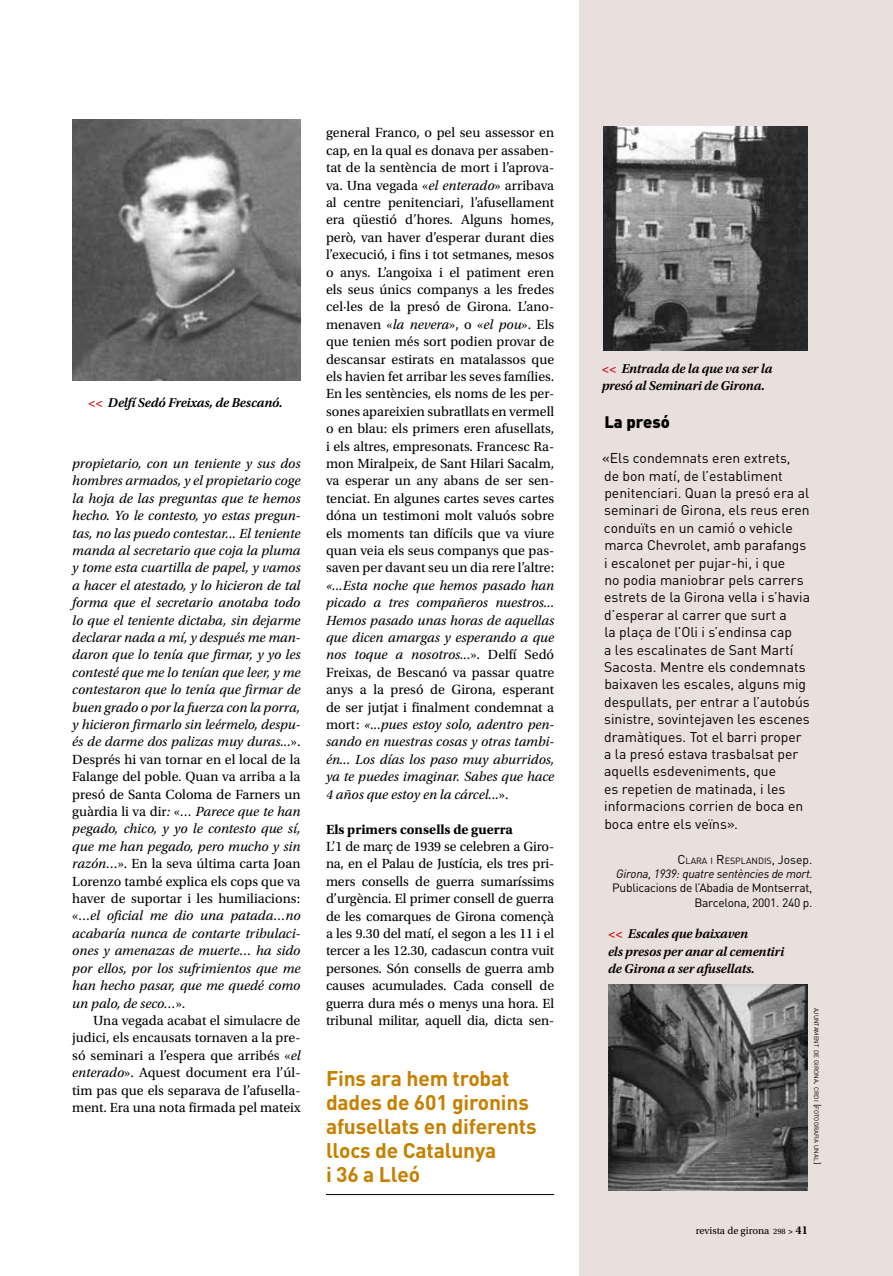
<style>
.page{position:relative;width:893px;height:1276px;background:#fff}
.page>*{position:absolute;margin:0;border:0;box-sizing:border-box;transform-origin:0 0}
.t1{font:700 21px/24px "FFDIN Pro";letter-spacing:-.01em;color:#c68000}
.t2{font:900 16.5px "FFDIN Pro";color:#000}
.t3{font:italic 13.95px/17.4px "Utopia Std";color:#000;text-align:justify}
.t4{font:13.95px/17.4px "Utopia Std";color:#000;text-align:justify}
.t5{font:13.95px/17.4px "FFDIN Pro";color:#000}
.t6{font:700 13.95px "Utopia Std";color:#000}
.t7{font:italic 600 13.5px/17.4px "Utopia Std";letter-spacing:-.015em;color:#000}
.t8{font:12px/14.4px "FFDIN Pro";letter-spacing:-.02em;color:#000;text-align:right}
.t9{font:italic 12px "FFDIN Pro";letter-spacing:-.02em;color:#000}
.t10{font:10.5px "Utopia Std";color:#000}
.t11{font:8.85px "FFDIN Pro";color:#000}
.t12{font:6.3px "FFDIN Pro";color:#000}
.s1{font-style:italic}
.s2{font-style:normal}
.s3{color:#ce0b10}
.s4{font-size:12.75px}
.s5{font-size:12px}
.s6{font-size:9px}
.s7{font-size:8.25px}
.s8{font-weight:600;font-size:9px}
.s9{font-weight:600;font-size:12px}
</style>
<div class="page">
<div style="left:580px;top:0;width:313px;height:1276px;background:#e8e0dc"></div>
<hr style="left:326px;top:1194px;width:228px;height:1px;background:#000">
<img style="left:604px;top:126px;width:204px;height:225px">
<img style="left:608px;top:984px;width:200px;height:207px">
<img style="left:72px;top:120px;width:228px;height:261px">
<p class="t4" style="left:326px;top:124px;width:230px">general Franco, o pel seu assessor en cap, en la qual es donava per assaben&shy;tat de la sentència de mort i l’aprova&shy;va. Una vegada «<span class="s1">el enterado</span>» arribava al centre penitenciari, l’afusellament era qüestió d’hores. Alguns homes, però, van haver d’esperar durant dies l’execució, i fins i tot setmanes, mesos o anys. L’angoixa i el patiment eren els seus únics companys a les fredes cel·les de la presó de Girona. L’ano&shy;menaven «<span class="s1">la nevera</span>», o «<span class="s1">el pou</span>». Els que tenien més sort podien provar de descansar estirats en matalassos que els havien fet arribar les seves famílies.<br>En les sentències, els noms de les per&shy;sones apareixien subratllats en vermell o en blau: els primers eren afusellats, i els altres, empresonats. Francesc Ra&shy;mon Miralpeix, de Sant Hilari Sacalm, va esperar un any abans de ser sen&shy;tenciat. En algunes cartes seves cartes dóna un testimoni molt valuós sobre els moments tan difícils que va viure quan veia els seus companys que pas&shy;saven per davant seu un dia rere l’altre:</p>
<p class="t3" style="left:326px;top:577px;width:230px">«...Esta noche que hemos pasado han picado a tres compañeros nuestros...<br>Hemos pasado unas horas de aquellas que dicen amargas y esperando a que nos toque a nosotros...<span class="s2">». Delfí Sedó Freixas, de Bescanó va passar quatre anys a la presó de Girona, esperant de ser jutjat i finalment condemnat a mort:</span> «...pues estoy solo, adentro pen&shy;sando en nuestras cosas y otras tambi&shy;én... Los días los paso muy aburridos, ya te puedes imaginar. Sabes que hace 4 años que estoy en la cárcel...<span class="s2">».</span></p>
<p class="t6" style="left:326px;top:821px;width:188px">Els primers consells de guerra</p>
<p class="t4" style="left:326px;top:838px;width:230px">L’1 de març de 1939 se celebren a Giro&shy;na, en el Palau de Justícia, els tres pri&shy;mers consells de guerra sumaríssims d’urgència. El primer consell de guerra de les comarques de Girona començà a les 9.30 del matí, el segon a les 11 i el tercer a les 12.30, cadascun contra vuit persones. Són consells de guerra amb causes acumulades. Cada consell de guerra dura més o menys una hora. El tribunal militar, aquell dia, dicta sen-</p>
<p class="t7" style="left:602px;top:360px;width:172px"><span class="s3">&lt;&lt;</span> Entrada de la que va ser la presó al Seminari de Girona.</p>
<p class="t7" style="left:88px;top:394px;width:196px"><span class="s3">&lt;&lt;</span> Delfí Sedó Freixas, de Bescanó.</p>
<p class="t2" style="left:604px;top:408px;width:67px">La presó</p>
<p class="t5" style="left:602px;top:448px;width:209px">«Els condemnats eren extrets,<br>de bon matí, de l’establiment penitenciari. Quan la presó era al seminari de Girona, els reus eren conduïts en un camió o vehicle marca Chevrolet, amb parafangs i escalonet per pujar-hi, i que<br>no podia maniobrar pels carrers estrets de la Girona vella i s’havia d’esperar al carrer que surt a<br>la plaça de l’Oli i s’endinsa cap<br>a les escalinates de Sant Martí<br>Sacosta. Mentre els condemnats baixaven les escales, alguns mig despullats, per entrar a l’autobús sinistre, sovintejaven les escenes dramàtiques. Tot el barri proper a la presó estava trasbalsat per aquells esdeveniments, que<br>es repetien de matinada, i les informacions corrien de boca en boca entre els veïns».</p>
<p class="t11" style="left:677px;top:853px;width:136px"><span class="s4">C</span> LARA I <span class="s4">R</span>ESPLANDIS<span class="s5">, J</span><span class="s5">osep.</span></p>
<p class="t9" style="left:616px;top:864px;width:198px">Girona, 1939: quatre sentències de mort.</p>
<p class="t8" style="left:612px;top:879px;width:202px">Publicacions de l’Abadia de Montserrat,<br>Barcelona, 2001. 240 p.</p>
<p class="t3" style="left:72px;top:455px;width:230px">propietario, con un teniente y sus dos hombres armados, y el propietario coge la hoja de las preguntas que te hemos hecho. Yo le contesto, yo estas pregun&shy;tas, no las puedo contestar... El teniente manda al secretario que coja la pluma y tome esta cuartilla de papel, y vamos a hacer el atestado, y lo hicieron de tal forma que el secretario anotaba todo lo que el teniente dictaba, sin dejarme declarar nada a mí, y después me man&shy;daron que lo tenía que firmar, y yo les contesté que me lo tenían que leer, y me contestaron que lo tenía que firmar de buen grado o por la fuerza con la porra, y hicieron firmarlo sin leérmelo, despu&shy;és de darme dos palizas muy duras...<span class="s2">».<br>Després hi van tornar en el local de la Falange del poble. Quan va arriba a la presó de Santa Coloma de Farners un guàrdia li va dir</span>: <span class="s2">«</span>… Parece que te han pegado, chico, y yo le contesto que sí, que me han pegado, pero mucho y sin razón…<span class="s2">». En la seva última carta Joan Lorenzo també explica els cops que va haver de suportar i les humiliacions: «</span>…el oficial me dio una patada…no acabaría nunca de contarte tribulaci&shy;ones y amenazas de muerte… ha sido por ellos, por los sufrimientos que me han hecho pasar, que me quedé como un palo, de seco…<span class="s2">».</span></p>
<p class="t4" style="left:72px;top:1012px;width:230px;text-indent:21px">Una vegada acabat el simulacre de judici, els encausats tornaven a la pre&shy;só seminari a l’espera que arribés «<span class="s1">el enterado</span>». Aquest document era l’úl&shy;tim pas que els separava de l’afusella&shy;ment. Era una nota firmada pel mateix</p>
<p class="t12" style="left:821px;top:1007px;width:158px;rotate:90deg">AJUNTAMENT DE GIRONA<span class="s6">.</span> CRDI <span class="s6">(</span>FOTOGRAFIA UNAL<span class="s6">)</span></p>
<p class="t7" style="left:608px;top:925px;width:178px"><span class="s3">&lt;&lt;</span> Escales que baixaven<br>els presos per anar al cementiri de Girona a ser afusellats.</p>
<h1 class="t1" style="left:326px;top:1063px;width:212px">Fins ara hem trobat dades de 601 gironins afusellats en diferents llocs de Catalunya<br>i 36 a Lleó</h1>
<p class="t10" style="left:696px;top:1224px;width:114px">revista de girona <span class="s7">298</span> <span class="s8">&gt;</span> <span class="s9">41</span></p>
</div>
